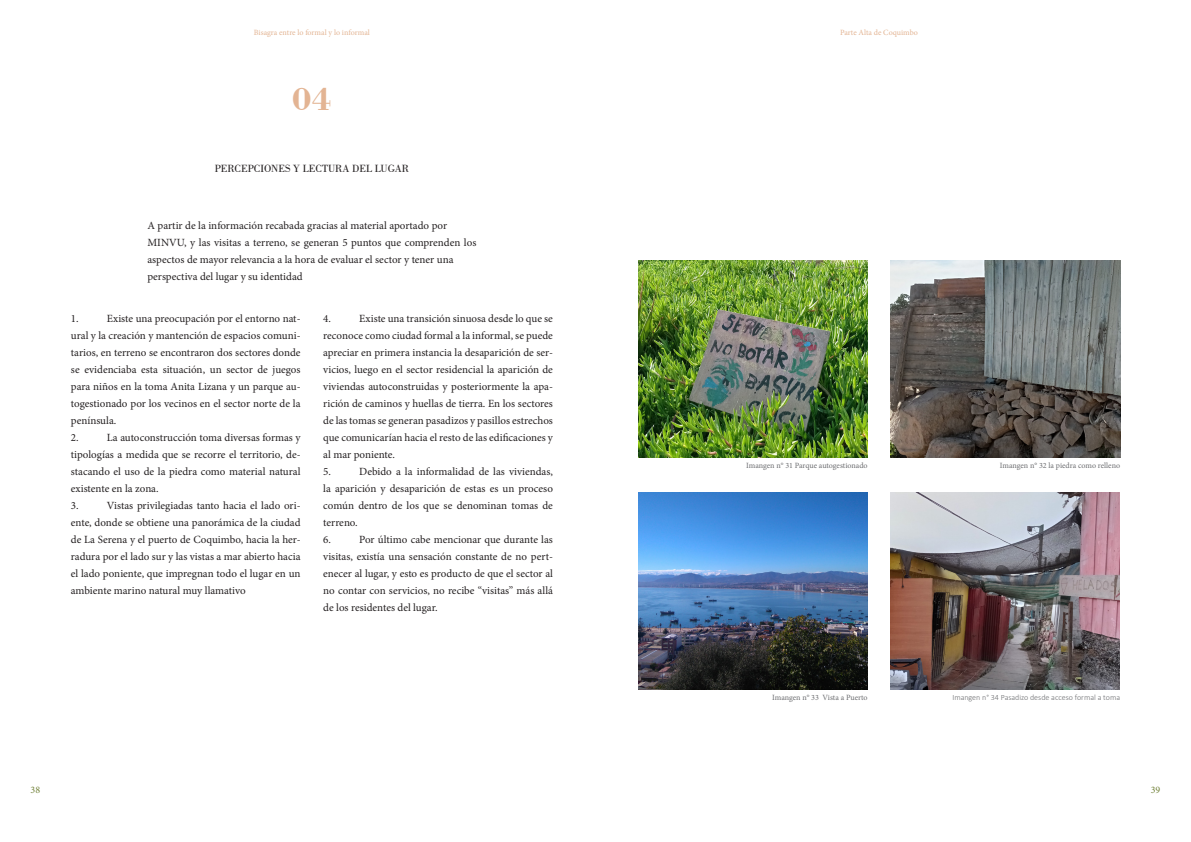
<style>
.page{position:relative;width:1191px;height:842px;background:#fff}
.page>*{position:absolute;margin:0;border:0;box-sizing:border-box;transform-origin:0 0}
.t1{font:700 33px "Bodoni BT";color:#e3b493}
.t2{font:11px/17px "Minion Pro";color:#231f20;text-align:justify}
.t3{font:11px "Bodoni BT";color:#231f20}
.t4{font:10px "Minion Pro";color:#74843c}
.t5{font:8px "Minion Pro";letter-spacing:-.005em;color:#6c6d70}
.t6{font:8px "Minion Pro";color:#e3b493}
.t7{font:300 8px "Calibri";color:#6c6d70}
</style>
<div class="page">
<img style="left:638px;top:260px;width:229px;height:197px">
<img style="left:890px;top:260px;width:230px;height:197px">
<img style="left:638px;top:492px;width:229px;height:197px">
<img style="left:890px;top:492px;width:229px;height:197px">
<p class="t6" style="left:254px;top:27px;width:117px">Bisagra entre lo formal y lo informal</p>
<p class="t6" style="left:840px;top:27px;width:79px">Parte Alta de Coquimbo</p>
<p class="t1" style="left:292px;top:79px;width:41px">04</p>
<p class="t3" style="left:215px;top:162px;width:196px">PERCEPCIONES Y LECTURA DEL LUGAR</p>
<p class="t2" style="left:147px;top:217px;width:301px">A partir de la información recabada gracias al material aportado por</p>
<p class="t2" style="left:147px;top:234px;width:330px">MINVU, y las visitas a terreno, se generan 5 puntos que comprenden los aspectos de mayor relevancia a la hora de evaluar el sector y tener una</p>
<p class="t2" style="left:147px;top:268px;width:157px">perspectiva del lugar y su identidad</p>
<p class="t2" style="left:71px;top:310px;width:231px;text-indent:36px">Existe una preocupación por el entorno nat&shy;ural y la creación y mantención de espacios comuni&shy;tarios, en terreno se encontraron dos sectores donde se evidenciaba esta situación, un sector de juegos para niños en la toma Anita Lizana y un parque au&shy;togestionado por los vecinos en el sector norte de la península.</p>
<p class="t2" style="left:71px;top:429px;width:9px">2.</p>
<p class="t2" style="left:71px;top:310px;width:9px">1.</p>
<p class="t2" style="left:71px;top:429px;width:231px;text-indent:36px">La autoconstrucción toma diversas formas y tipologías a medida que se recorre el territorio, de&shy;stacando el uso de la piedra como material natural existente en la zona.</p>
<p class="t2" style="left:71px;top:497px;width:9px">3.</p>
<p class="t2" style="left:71px;top:497px;width:231px;text-indent:36px">Vistas privilegiadas tanto hacia el lado ori&shy;ente, donde se obtiene una panorámica de la ciudad de La Serena y el puerto de Coquimbo, hacia la her&shy;radura por el lado sur y las vistas a mar abierto hacia el lado poniente, que impregnan todo el lugar en un ambiente marino natural muy llamativo</p>
<p class="t2" style="left:323px;top:310px;width:231px;text-indent:36px">Existe una transición sinuosa desde lo que se reconoce como ciudad formal a la informal, se puede apreciar en primera instancia la desaparición de ser&shy;vicios, luego en el sector residencial la aparición de viviendas autoconstruidas y posteriormente la apa&shy;rición de caminos y huellas de tierra. En los sectores de las tomas se generan pasadizos y pasillos estrechos que comunicarían hacia el resto de las edificaciones y al mar poniente.</p>
<p class="t2" style="left:323px;top:463px;width:9px">5.</p>
<p class="t2" style="left:323px;top:310px;width:9px">4.</p>
<p class="t2" style="left:323px;top:463px;width:231px;text-indent:36px">Debido a la informalidad de las viviendas, la aparición y desaparición de estas es un proceso común dentro de los que se denominan tomas de terreno.</p>
<p class="t2" style="left:323px;top:531px;width:9px">6.</p>
<p class="t2" style="left:323px;top:531px;width:231px;text-indent:36px">Por último cabe mencionar que durante las visitas, existía una sensación constante de no pert&shy;enecer al lugar, y esto es producto de que el sector al no contar con servicios, no recibe “visitas” más allá de los residentes del lugar.</p>
<p class="t5" style="left:746px;top:460px;width:123px">Imangen n° 31 Parque autogestionado</p>
<p class="t5" style="left:1000px;top:460px;width:122px">Imangen n° 32 la piedra como relleno</p>
<p class="t5" style="left:772px;top:692px;width:97px">Imangen n° 33 Vista a Puerto</p>
<p class="t7" style="left:952px;top:692px;width:169px">Imangen n° 34 Pasadizo desde acceso formal a toma</p>
<p class="t4" style="left:31px;top:783px;width:11px">38</p>
<p class="t4" style="left:1150px;top:783px;width:11px">39</p>
</div>
